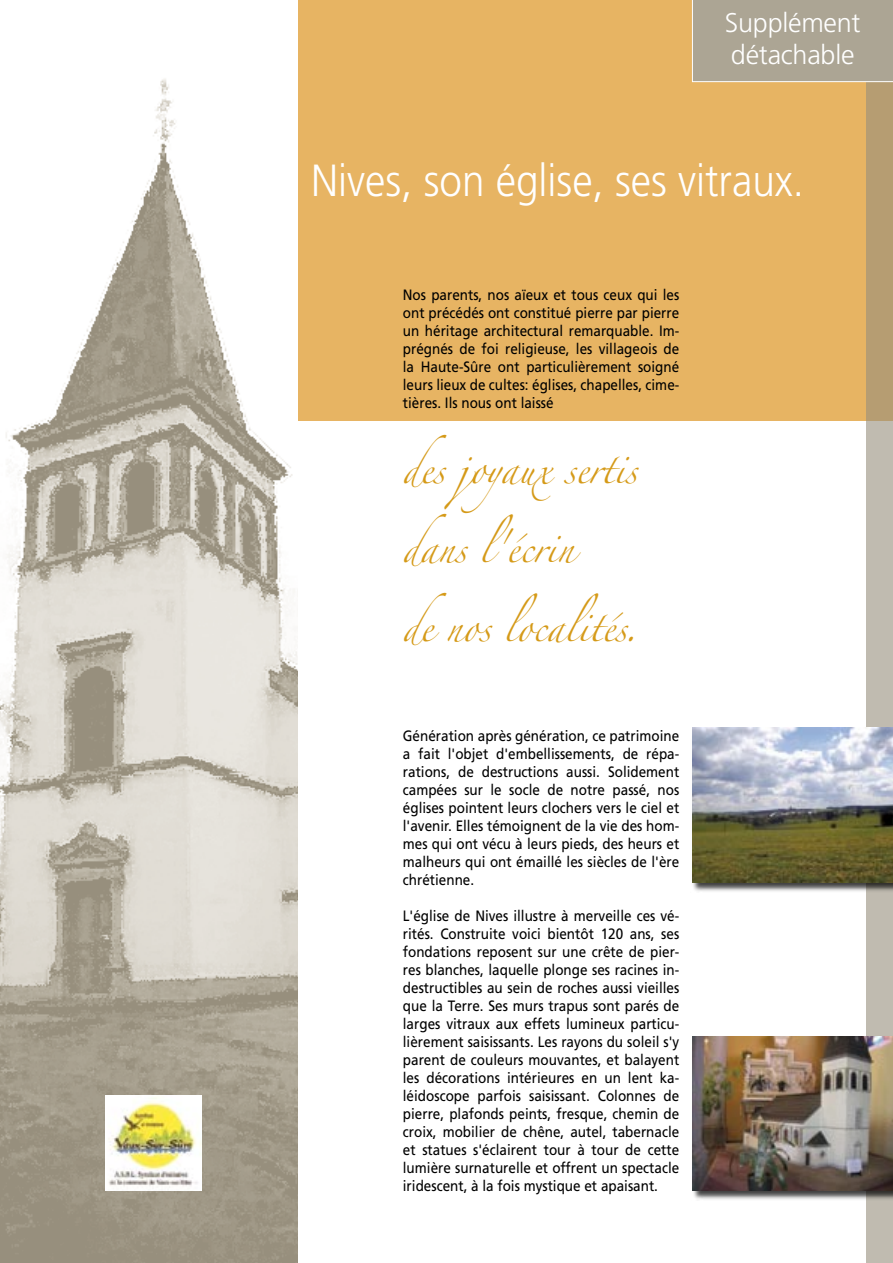
<style>
.page{position:relative;width:893px;height:1263px;background:#fff}
.page>*{position:absolute;margin:0;border:0;box-sizing:border-box;transform-origin:0 0}
.t1{font:300 45px "Frutiger";color:#fff;scale:.9 1}
.t2{font:28.5px "Zapfino";color:#d59a18;scale:.9 1}
.t3{font:300 27px/32.4px "Frutiger";letter-spacing:-.01em;color:#fff}
.t4{font:15px/18px "Frutiger";color:#000;text-align:justify;scale:.9 1}
</style>
<div class="page">
<div style="left:0;top:0;width:893px;height:421px;background:#e7b463"></div>
<svg style="left:866px;top:82px;width:27px;height:1181px;background:#bcaf97"></svg>
<div style="left:692px;top:0;width:201px;height:82px;background:#aca594"></div>
<div style="left:691px;top:727px;width:202px;height:165px;background:#000;opacity:.75"></div>
<img style="left:692px;top:728px;width:201px;height:154px">
<div style="left:0;top:0;width:298px;height:1263px;background:#fff"></div>
<img style="left:0;top:79px;width:298px;height:1184px">
<img style="left:105px;top:1096px;width:96px;height:95px">
<div style="left:691px;top:1035px;width:202px;height:165px;background:#000;opacity:.75"></div>
<img style="left:692px;top:1036px;width:201px;height:155px">
<h3 class="t3" style="left:725px;top:6px;width:137px">Supplément détachable</h3>
<h1 class="t1" style="left:311px;top:155px;width:549px">Nives, son église, ses vitraux.</h1>
<p class="t4" style="left:403px;top:285px;width:309px">Nos parents, nos aïeux et tous ceux qui les ont précédés ont constitué pierre par pierre un héritage architectural remarquable. Im&shy;prégnés de foi religieuse, les villageois de la Haute-Sûre ont particulièrement soigné leurs lieux de cultes: églises, chapelles, cime&shy;tières. Ils nous ont laissé</p>
<h2 class="t2" style="left:403px;top:457px;width:262px">des joyaux sertis</h2>
<h2 class="t2" style="left:403px;top:535px;width:192px">dans l'écrin</h2>
<h2 class="t2" style="left:403px;top:614px;width:262px">de nos localités.</h2>
<p class="t4" style="left:403px;top:726px;width:309px">Génération après génération, ce patrimoine a fait l'objet d'embellissements, de répa&shy;rations, de destructions aussi. Solidement campées sur le socle de notre passé, nos églises pointent leurs clochers vers le ciel et l'avenir. Elles témoignent de la vie des hom&shy;mes qui ont vécu à leurs pieds, des heurs et malheurs qui ont émaillé les siècles de l'ère chrétienne.</p>
<p class="t4" style="left:403px;top:906px;width:309px">L'église de Nives illustre à merveille ces vé&shy;rités. Construite voici bientôt 120 ans, ses fondations reposent sur une crête de pier&shy;res blanches, laquelle plonge ses racines in&shy;destructibles au sein de roches aussi vieilles que la Terre. Ses murs trapus sont parés de larges vitraux aux effets lumineux particu&shy;lièrement saisissants. Les rayons du soleil s'y parent de couleurs mouvantes, et balayent les décorations intérieures en un lent ka&shy;léidoscope parfois saisissant. Colonnes de pierre, plafonds peints, fresque, chemin de croix, mobilier de chêne, autel, tabernacle et statues s'éclairent tour à tour de cette lumière surnaturelle et offrent un spectacle iridescent, à la fois mystique et apaisant.</p>
</div>
